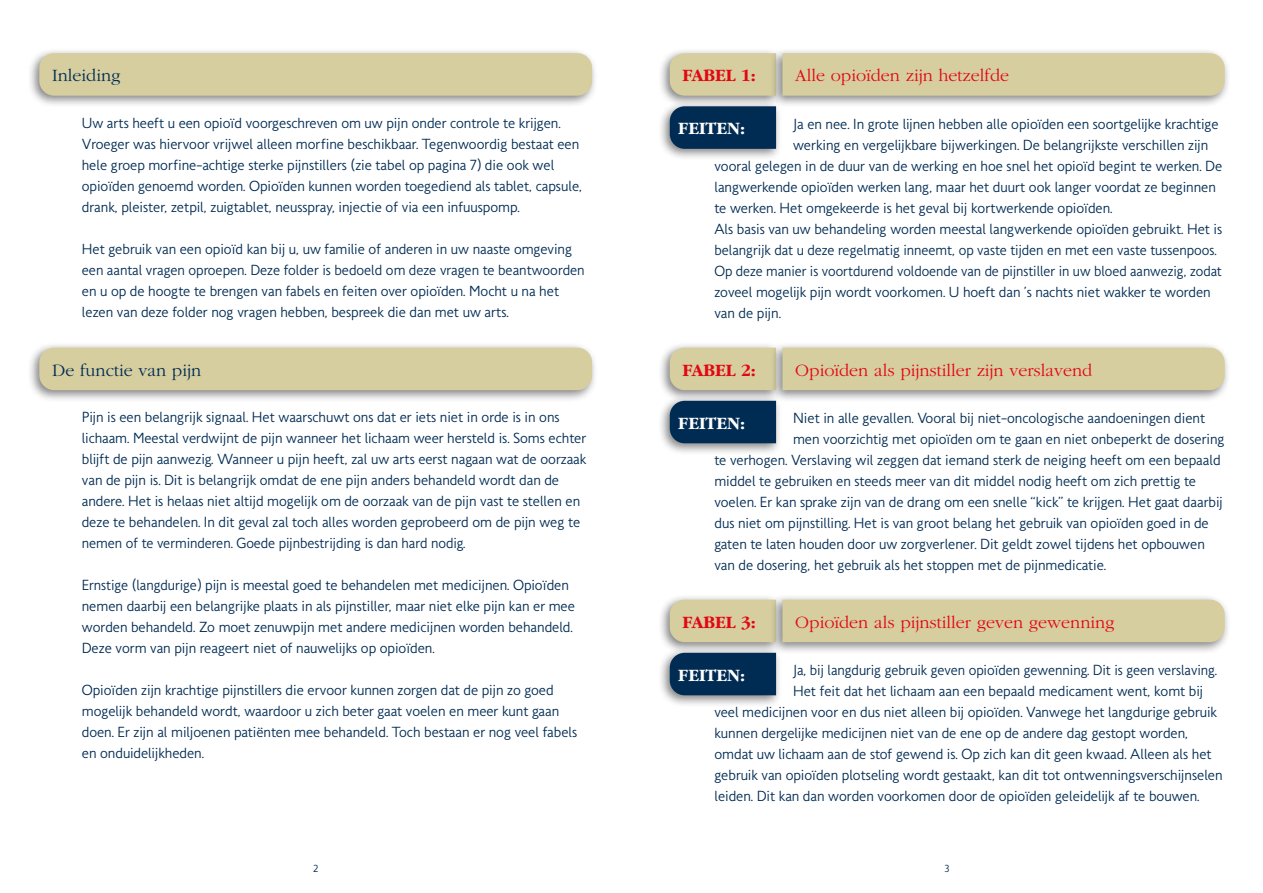
<style>
.page{position:relative;width:1263px;height:893px;background:#fff}
.page>*{position:absolute;margin:0;border:0;box-sizing:border-box;transform-origin:0 0}
.t1{font:300 18px "Garamond";color:#e30613}
.t2{font:300 18px "Garamond";color:#002b53}
.t3{font:700 18px "Garamond";color:#e30613}
.t4{font:700 18px "Garamond";color:#fff}
.t5{font:15px/21px "Nycomed Sans";color:#002b53}
.t6{font:10.5px "Nycomed Sans";color:#002b53}
</style>
<div class="page">
<div style="left:27px;top:47px;width:572px;height:61px;background:#000;opacity:.5"></div>
<div style="left:39px;top:53px;width:553px;height:43px;background:#d6ce9f;border-radius:15px"></div>
<div style="left:27px;top:342px;width:572px;height:60px;background:#000;opacity:.5"></div>
<div style="left:39px;top:348px;width:553px;height:42px;background:#d6ce9f;border-radius:15px"></div>
<div style="left:658px;top:47px;width:124px;height:61px;background:#000;opacity:.5"></div>
<div style="left:670px;top:53px;width:100px;height:43px;background:#d6ce9f"></div>
<div style="left:658px;top:101px;width:124px;height:60px;background:#000;opacity:.5"></div>
<div style="left:670px;top:106px;width:106px;height:43px;background:#002b53"></div>
<div style="left:770px;top:47px;width:461px;height:61px;background:#000;opacity:.5"></div>
<div style="left:782px;top:53px;width:443px;height:43px;background:#d6ce9f"></div>
<div style="left:658px;top:342px;width:124px;height:60px;background:#000;opacity:.5"></div>
<div style="left:670px;top:348px;width:101px;height:42px;background:#d6ce9f"></div>
<div style="left:658px;top:395px;width:124px;height:60px;background:#000;opacity:.5"></div>
<div style="left:670px;top:401px;width:106px;height:42px;background:#002b53"></div>
<div style="left:771px;top:342px;width:460px;height:60px;background:#000;opacity:.5"></div>
<div style="left:782px;top:348px;width:443px;height:42px;background:#d6ce9f"></div>
<div style="left:658px;top:594px;width:124px;height:60px;background:#000;opacity:.5"></div>
<div style="left:670px;top:600px;width:100px;height:42px;background:#d6ce9f"></div>
<div style="left:658px;top:647px;width:124px;height:60px;background:#000;opacity:.5"></div>
<div style="left:670px;top:653px;width:106px;height:42px;background:#002b53"></div>
<div style="left:770px;top:594px;width:461px;height:60px;background:#000;opacity:.5"></div>
<div style="left:782px;top:600px;width:443px;height:42px;background:#d6ce9f"></div>
<p class="t2" style="left:52px;top:66px;width:70px">Inleiding</p>
<p class="t5" style="left:82px;top:112px;width:502px">Uw arts heeft u een opioïd voorgeschreven om uw pijn onder controle te krijgen.<br>Vroeger was hiervoor vrijwel alleen morfine beschikbaar. Tegenwoordig bestaat een hele groep morfine-achtige sterke pijnstillers (zie tabel op pagina 7) die ook wel opioïden genoemd worden. Opioïden kunnen worden toegediend als tablet, capsule, drank, pleister, zetpil, zuigtablet, neusspray, injectie of via een infuuspomp.</p>
<p class="t5" style="left:82px;top:238px;width:504px">Het gebruik van een opioïd kan bij u, uw familie of anderen in uw naaste omgeving een aantal vragen oproepen. Deze folder is bedoeld om deze vragen te beantwoorden en u op de hoogte te brengen van fabels en feiten over opioïden. Mocht u na het lezen van deze folder nog vragen hebben, bespreek die dan met uw arts.</p>
<p class="t2" style="left:52px;top:360px;width:151px">De functie van pijn</p>
<p class="t5" style="left:82px;top:406px;width:506px">Pijn is een belangrijk signaal. Het waarschuwt ons dat er iets niet in orde is in ons lichaam. Meestal verdwijnt de pijn wanneer het lichaam weer hersteld is. Soms echter blijft de pijn aanwezig. Wanneer u pijn heeft, zal uw arts eerst nagaan wat de oorzaak van de pijn is. Dit is belangrijk omdat de ene pijn anders behandeld wordt dan de andere. Het is helaas niet altijd mogelijk om de oorzaak van de pijn vast te stellen en deze te behandelen. In dit geval zal toch alles worden geprobeerd om de pijn weg te nemen of te verminderen. Goede pijnbestrijding is dan hard nodig.</p>
<p class="t5" style="left:82px;top:574px;width:494px">Ernstige (langdurige) pijn is meestal goed te behandelen met medicijnen. Opioïden nemen daarbij een belangrijke plaats in als pijnstiller, maar niet elke pijn kan er mee worden behandeld. Zo moet zenuwpijn met andere medicijnen worden behandeld.<br>Deze vorm van pijn reageert niet of nauwelijks op opioïden.</p>
<p class="t5" style="left:82px;top:679px;width:497px">Opioïden zijn krachtige pijnstillers die ervoor kunnen zorgen dat de pijn zo goed mogelijk behandeld wordt, waardoor u zich beter gaat voelen en meer kunt gaan doen. Er zijn al miljoenen patiënten mee behandeld. Toch bestaan er nog veel fabels en onduidelijkheden.</p>
<p class="t3" style="left:682px;top:66px;width:75px">FABEL 1:</p>
<p class="t1" style="left:795px;top:66px;width:215px">Alle opioïden zijn hetzelfde</p>
<p class="t5" style="left:793px;top:113px;width:427px">Ja en nee. In grote lijnen hebben alle opioïden een soortgelijke krachtige</p>
<p class="t5" style="left:793px;top:134px;width:417px">werking en vergelijkbare bijwerkingen. De belangrijkste verschillen zijn</p>
<p class="t5" style="left:714px;top:155px;width:509px">vooral gelegen in de duur van de werking en hoe snel het opioïd begint te werken. De</p>
<p class="t5" style="left:714px;top:176px;width:503px">langwerkende opioïden werken lang, maar het duurt ook langer voordat ze beginnen</p>
<p class="t5" style="left:714px;top:197px;width:400px">te werken. Het omgekeerde is het geval bij kortwerkende opioïden.</p>
<p class="t5" style="left:714px;top:218px;width:509px">Als basis van uw behandeling worden meestal langwerkende opioïden gebruikt. Het is</p>
<p class="t5" style="left:714px;top:239px;width:504px">belangrijk dat u deze regelmatig inneemt, op vaste tijden en met een vaste tussenpoos.</p>
<p class="t5" style="left:714px;top:260px;width:509px">Op deze manier is voortdurend voldoende van de pijnstiller in uw bloed aanwezig, zodat</p>
<p class="t5" style="left:714px;top:281px;width:498px">zoveel mogelijk pijn wordt voorkomen. U hoeft dan ’s nachts niet wakker te worden</p>
<p class="t5" style="left:714px;top:302px;width:68px">van de pijn.</p>
<p class="t4" style="left:678px;top:119px;width:68px">FEITEN:</p>
<p class="t3" style="left:682px;top:360px;width:75px">FABEL 2:</p>
<p class="t1" style="left:795px;top:360px;width:299px">Opioïden als pijnstiller zijn verslavend</p>
<p class="t5" style="left:793px;top:407px;width:414px">Niet in alle gevallen. Vooral bij niet-oncologische aandoeningen dient</p>
<p class="t5" style="left:793px;top:428px;width:433px">men voorzichtig met opioïden om te gaan en niet onbeperkt de dosering</p>
<p class="t5" style="left:714px;top:449px;width:508px">te verhogen. Verslaving wil zeggen dat iemand sterk de neiging heeft om een bepaald</p>
<p class="t5" style="left:714px;top:470px;width:483px">middel te gebruiken en steeds meer van dit middel nodig heeft om zich prettig te</p>
<p class="t5" style="left:714px;top:491px;width:510px">voelen. Er kan sprake zijn van de drang om een snelle “kick” te krijgen. Het gaat daarbij</p>
<p class="t5" style="left:714px;top:512px;width:496px">dus niet om pijnstilling. Het is van groot belang het gebruik van opioïden goed in de</p>
<p class="t5" style="left:714px;top:533px;width:492px">gaten te laten houden door uw zorgverlener. Dit geldt zowel tijdens het opbouwen</p>
<p class="t5" style="left:714px;top:554px;width:393px">van de dosering, het gebruik als het stoppen met de pijnmedicatie.</p>
<p class="t4" style="left:678px;top:413px;width:68px">FEITEN:</p>
<p class="t1" style="left:795px;top:612px;width:321px">Opioïden als pijnstiller geven gewenning</p>
<p class="t3" style="left:682px;top:612px;width:75px">FABEL 3:</p>
<p class="t4" style="left:678px;top:665px;width:68px">FEITEN:</p>
<p class="t5" style="left:793px;top:659px;width:425px">Ja, bij langdurig gebruik geven opioïden gewenning. Dit is geen verslaving.</p>
<p class="t5" style="left:793px;top:680px;width:412px">Het feit dat het lichaam aan een bepaald medicament went, komt bij</p>
<p class="t5" style="left:714px;top:701px;width:504px">veel medicijnen voor en dus niet alleen bij opioïden. Vanwege het langdurige gebruik</p>
<p class="t5" style="left:714px;top:722px;width:475px">kunnen dergelijke medicijnen niet van de ene op de andere dag gestopt worden,</p>
<p class="t5" style="left:714px;top:743px;width:499px">omdat uw lichaam aan de stof gewend is. Op zich kan dit geen kwaad. Alleen als het</p>
<p class="t5" style="left:714px;top:764px;width:510px">gebruik van opioïden plotseling wordt gestaakt, kan dit tot ontwenningsverschijnselen</p>
<p class="t5" style="left:714px;top:785px;width:487px">leiden. Dit kan dan worden voorkomen door de opioïden geleidelijk af te bouwen.</p>
<p class="t6" style="left:313px;top:862px;width:7px">2</p>
<p class="t6" style="left:945px;top:862px;width:7px">3</p>
</div>
